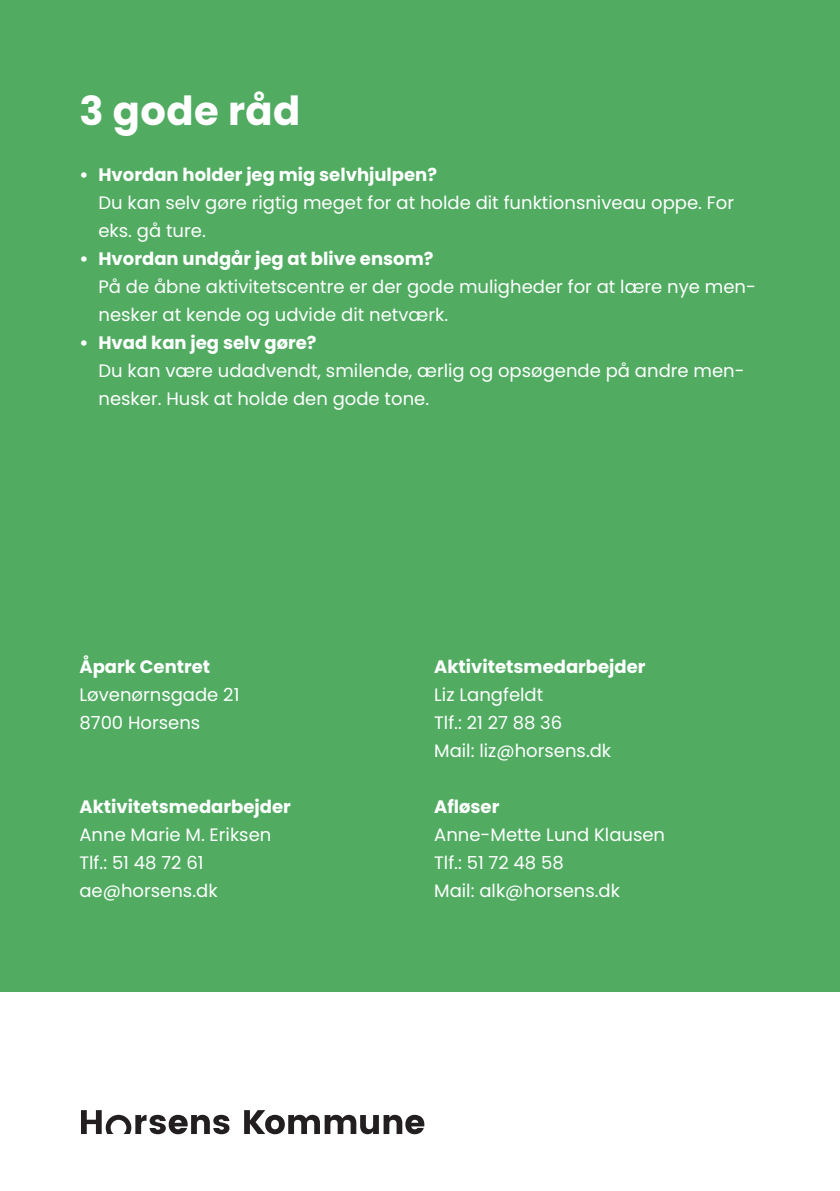
<style>
.page{position:relative;width:840px;height:1191px;background:#fff}
.page>*{position:absolute;margin:0;border:0;box-sizing:border-box;transform-origin:0 0}
.Underoverskrift{font:700 40px "Poppins";letter-spacing:.01em;color:#fff}
.brødtekst{font:18px/28px "Poppins";color:#fff}
.Mellemrubrik{font:700 18px "Poppins";color:#fff}
</style>
<div class="page">
<div style="left:0;top:0;width:839px;height:991px;background:#51ac62"></div>
<svg style="left:244px;top:1110px;width:180px;height:24px"></svg>
<svg style="left:81px;top:1110px;width:148px;height:24px"></svg>
<h2 class="Underoverskrift" style="left:79px;top:88px;width:222px">3 gode råd</h2>
<h3 class="Mellemrubrik" style="left:79px;top:164px;width:359px">• Hvordan holder jeg mig selvhjulpen?</h3>
<p class="brødtekst" style="left:98px;top:189px;width:637px">Du kan selv gøre rigtig meget for at holde dit funktionsniveau oppe. For eks. gå ture.</p>
<h3 class="Mellemrubrik" style="left:79px;top:248px;width:355px">• Hvordan undgår jeg at blive ensom?</h3>
<p class="brødtekst" style="left:98px;top:273px;width:658px">På de åbne aktivitetscentre er der gode muligheder for at lære nye men&shy;nesker at kende og udvide dit netværk.</p>
<h3 class="Mellemrubrik" style="left:79px;top:332px;width:238px">• Hvad kan jeg selv gøre?</h3>
<p class="brødtekst" style="left:98px;top:357px;width:647px">Du kan være udadvendt, smilende, ærlig og opsøgende på andre men&shy;nesker. Husk at holde den gode tone.</p>
<h3 class="Mellemrubrik" style="left:79px;top:656px;width:132px">Åpark Centret</h3>
<p class="brødtekst" style="left:79px;top:680px;width:161px">Løvenørnsgade 21</p>
<p class="brødtekst" style="left:79px;top:708px;width:122px">8700 Horsens</p>
<h3 class="Mellemrubrik" style="left:79px;top:796px;width:213px">Aktivitetsmedarbejder</h3>
<p class="brødtekst" style="left:79px;top:820px;width:193px">Anne Marie M. Eriksen</p>
<p class="brødtekst" style="left:79px;top:848px;width:126px">Tlf.: 51 48 72 61</p>
<p class="brødtekst" style="left:79px;top:876px;width:140px">ae@horsens.dk</p>
<h3 class="Mellemrubrik" style="left:434px;top:656px;width:213px">Aktivitetsmedarbejder</h3>
<p class="brødtekst" style="left:434px;top:680px;width:111px">Liz Langfeldt</p>
<p class="brødtekst" style="left:434px;top:708px;width:129px">Tlf.: 21 27 88 36</p>
<p class="brødtekst" style="left:434px;top:736px;width:178px">Mail: liz@horsens.dk</p>
<h3 class="Mellemrubrik" style="left:434px;top:796px;width:67px">Afløser</h3>
<p class="brødtekst" style="left:434px;top:820px;width:232px">Anne-Mette Lund Klausen</p>
<p class="brødtekst" style="left:434px;top:848px;width:131px">Tlf.: 51 72 48 58</p>
<p class="brødtekst" style="left:434px;top:876px;width:187px">Mail: alk@horsens.dk</p>
</div>
